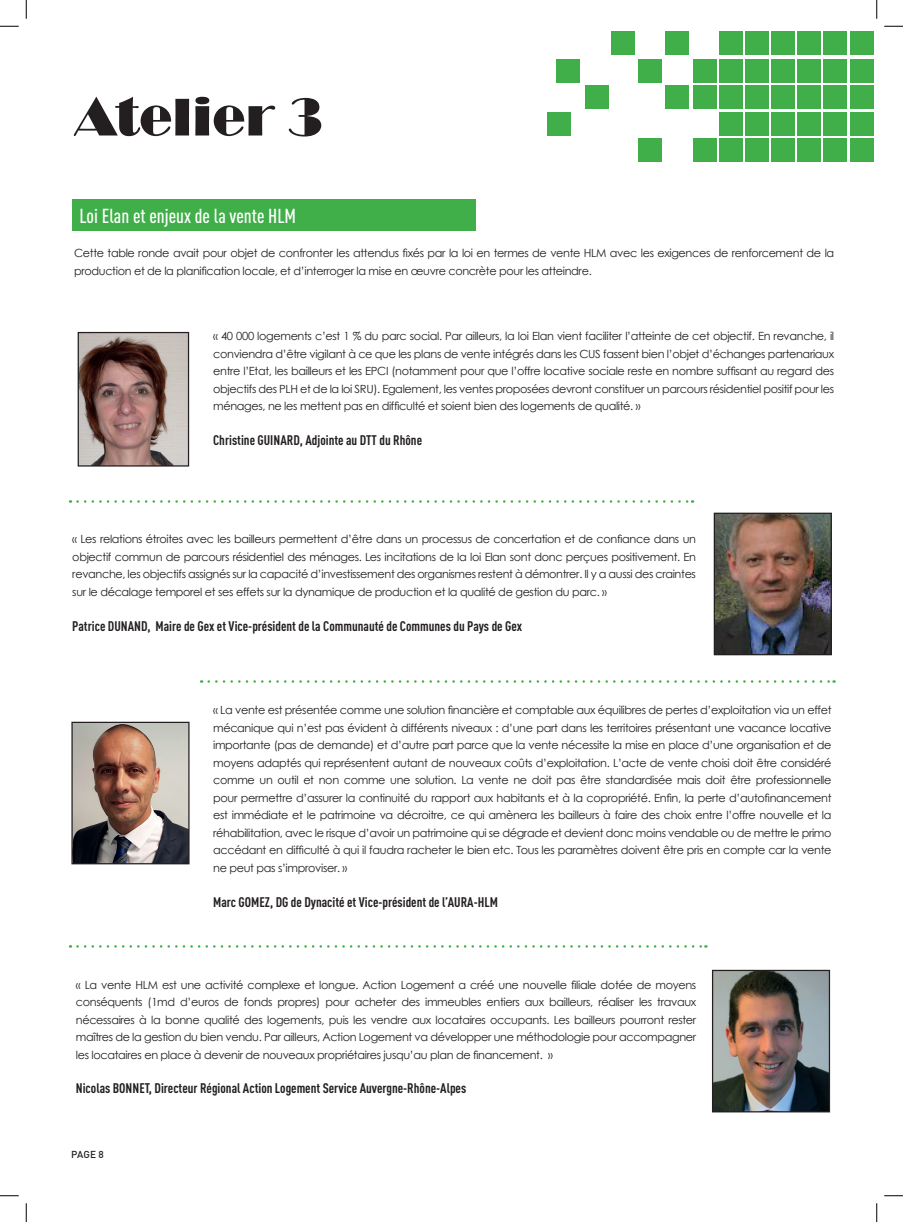
<style>
.page{position:relative;width:903px;height:1222px;background:#fff}
.page>*{position:absolute;margin:0;border:0;box-sizing:border-box;transform-origin:0 0}
.t1{font:55px "Broadway";color:#231f20}
.t2{font:500 condensed 20px "DIN Pro";color:#fff}
.t3{font:700 condensed 13.75px "DIN Pro";color:#231f20}
.t4{font:11.25px/17.5px "Century Gothic";letter-spacing:-.03em;color:#231f20;text-align:justify}
.t5{font:500 10px "DIN Pro";color:#231f20}
</style>
<div class="page">
<div style="left:556px;top:59px;width:24px;height:23px;background:#40ae49"></div>
<div style="left:547px;top:112px;width:24px;height:24px;background:#40ae49"></div>
<div style="left:585px;top:85px;width:24px;height:24px;background:#40ae49"></div>
<div style="left:850px;top:32px;width:23px;height:23px;background:#40ae49"></div>
<div style="left:850px;top:85px;width:23px;height:24px;background:#40ae49"></div>
<div style="left:850px;top:59px;width:23px;height:23px;background:#40ae49"></div>
<div style="left:850px;top:139px;width:23px;height:23px;background:#40ae49"></div>
<div style="left:850px;top:112px;width:23px;height:24px;background:#40ae49"></div>
<div style="left:823px;top:32px;width:24px;height:23px;background:#40ae49"></div>
<div style="left:823px;top:85px;width:24px;height:24px;background:#40ae49"></div>
<div style="left:823px;top:59px;width:24px;height:23px;background:#40ae49"></div>
<div style="left:823px;top:139px;width:24px;height:23px;background:#40ae49"></div>
<div style="left:823px;top:112px;width:24px;height:24px;background:#40ae49"></div>
<div style="left:797px;top:32px;width:24px;height:23px;background:#40ae49"></div>
<div style="left:797px;top:85px;width:24px;height:24px;background:#40ae49"></div>
<div style="left:797px;top:59px;width:24px;height:23px;background:#40ae49"></div>
<div style="left:797px;top:139px;width:24px;height:23px;background:#40ae49"></div>
<div style="left:797px;top:112px;width:24px;height:24px;background:#40ae49"></div>
<div style="left:771px;top:32px;width:24px;height:23px;background:#40ae49"></div>
<div style="left:771px;top:85px;width:24px;height:24px;background:#40ae49"></div>
<div style="left:771px;top:59px;width:24px;height:23px;background:#40ae49"></div>
<div style="left:771px;top:139px;width:24px;height:23px;background:#40ae49"></div>
<div style="left:771px;top:112px;width:24px;height:24px;background:#40ae49"></div>
<div style="left:745px;top:32px;width:24px;height:23px;background:#40ae49"></div>
<div style="left:745px;top:85px;width:24px;height:24px;background:#40ae49"></div>
<div style="left:745px;top:59px;width:24px;height:23px;background:#40ae49"></div>
<div style="left:745px;top:139px;width:24px;height:23px;background:#40ae49"></div>
<div style="left:745px;top:112px;width:24px;height:24px;background:#40ae49"></div>
<div style="left:719px;top:32px;width:23px;height:23px;background:#40ae49"></div>
<div style="left:719px;top:85px;width:23px;height:24px;background:#40ae49"></div>
<div style="left:719px;top:59px;width:23px;height:23px;background:#40ae49"></div>
<div style="left:719px;top:139px;width:23px;height:23px;background:#40ae49"></div>
<div style="left:719px;top:112px;width:23px;height:24px;background:#40ae49"></div>
<div style="left:693px;top:85px;width:24px;height:24px;background:#40ae49"></div>
<div style="left:693px;top:59px;width:24px;height:23px;background:#40ae49"></div>
<div style="left:693px;top:139px;width:24px;height:23px;background:#40ae49"></div>
<div style="left:665px;top:32px;width:23px;height:23px;background:#40ae49"></div>
<div style="left:665px;top:85px;width:23px;height:24px;background:#40ae49"></div>
<div style="left:638px;top:59px;width:24px;height:23px;background:#40ae49"></div>
<div style="left:638px;top:139px;width:24px;height:23px;background:#40ae49"></div>
<div style="left:611px;top:32px;width:24px;height:23px;background:#40ae49"></div>
<img style="left:80px;top:334px;width:107px;height:131px">
<div style="left:78px;top:332px;width:111px;height:135px;border:1px solid #231f20"></div>
<img style="left:716px;top:515px;width:114px;height:138px">
<div style="left:714px;top:513px;width:118px;height:142px;border:1px solid #231f20"></div>
<img style="left:73px;top:724px;width:115px;height:138px">
<div style="left:71px;top:722px;width:119px;height:142px;border:1px solid #231f20"></div>
<img style="left:714px;top:972px;width:114px;height:138px">
<div style="left:712px;top:970px;width:118px;height:142px;border:1px solid #231f20"></div>
<div style="left:72px;top:199px;width:404px;height:32px;background:#40ae49"></div>
<svg style="left:78px;top:500px;width:615px;height:3px"></svg>
<svg style="left:209px;top:680px;width:625px;height:3px"></svg>
<svg style="left:77px;top:945px;width:629px;height:3px"></svg>
<svg style="left:0;top:25px;width:19px;height:2px"></svg>
<svg style="left:884px;top:25px;width:19px;height:2px"></svg>
<svg style="left:0;top:1195px;width:19px;height:1px"></svg>
<svg style="left:884px;top:1195px;width:19px;height:1px"></svg>
<svg style="left:25px;top:0;width:2px;height:19px"></svg>
<svg style="left:25px;top:1203px;width:2px;height:19px"></svg>
<svg style="left:876px;top:0;width:1px;height:19px"></svg>
<svg style="left:876px;top:1203px;width:1px;height:19px"></svg>
<h1 class="t1" style="left:74px;top:85px;width:251px">Atelier 3</h1>
<h2 class="t2" style="left:79px;top:201px;width:218px">Loi Elan et enjeux de la vente HLM</h2>
<p class="t4" style="left:74px;top:244px;width:762px">Cette table ronde avait pour objet de confronter les attendus fixés par la loi en termes de vente HLM avec les exigences de renforcement de la production et de la planification locale, et d’interroger la mise en œuvre concrète pour les atteindre.</p>
<p class="t4" style="left:213px;top:327px;width:622px">« 40 000 logements c’est 1 % du parc social. Par ailleurs, la loi Elan vient faciliter l’atteinte de cet objectif. En revanche, il conviendra d’être vigilant à ce que les plans de vente intégrés dans les CUS fassent bien l’objet d’échanges partenariaux entre l’Etat, les bailleurs et les EPCI (notamment pour que l’offre locative sociale reste en nombre suffisant au regard des objectifs des PLH et de la loi SRU). Egalement, les ventes proposées devront constituer un parcours résidentiel positif pour les ménages, ne les mettent pas en difficulté et soient bien des logements de qualité. »</p>
<p class="t3" style="left:213px;top:430px;width:210px">Christine GUINARD, Adjointe au DTT du Rhône</p>
<p class="t4" style="left:72px;top:530px;width:625px">« Les relations étroites avec les bailleurs permettent d’être dans un processus de concertation et de confiance dans un objectif commun de parcours résidentiel des ménages. Les incitations de la loi Elan sont donc perçues positivement. En revanche, les objectifs assignés sur la capacité d’investissement des organismes restent à démontrer. Il y a aussi des craintes sur le décalage temporel et ses effets sur la dynamique de production et la qualité de gestion du parc. »</p>
<p class="t3" style="left:72px;top:615px;width:451px">Patrice DUNAND, Maire de Gex et Vice-président de la Communauté de Communes du Pays de Gex</p>
<p class="t4" style="left:213px;top:701px;width:620px">« La vente est présentée comme une solution financière et comptable aux équilibres de pertes d’exploitation via un effet mécanique qui n’est pas évident à différents niveaux : d’une part dans les territoires présentant une vacance locative importante (pas de demande) et d’autre part parce que la vente nécessite la mise en place d’une organisation et de moyens adaptés qui représentent autant de nouveaux coûts d’exploitation. L’acte de vente choisi doit être considéré comme un outil et non comme une solution. La vente ne doit pas être standardisée mais doit être professionnelle pour permettre d’assurer la continuité du rapport aux habitants et à la copropriété. Enfin, la perte d’autofinancement est immédiate et le patrimoine va décroitre, ce qui amènera les bailleurs à faire des choix entre l’offre nouvelle et la réhabilitation, avec le risque d’avoir un patrimoine qui se dégrade et devient donc moins vendable ou de mettre le primo accédant en difficulté à qui il faudra racheter le bien etc. Tous les paramètres doivent être pris en compte car la vente ne peut pas s’improviser. »</p>
<p class="t3" style="left:213px;top:891px;width:286px">Marc GOMEZ, DG de Dynacité et Vice-président de l’AURA-HLM</p>
<p class="t4" style="left:76px;top:976px;width:622px">« La vente HLM est une activité complexe et longue. Action Logement a créé une nouvelle filiale dotée de moyens conséquents (1md d’euros de fonds propres) pour acheter des immeubles entiers aux bailleurs, réaliser les travaux nécessaires à la bonne qualité des logements, puis les vendre aux locataires occupants. Les bailleurs pourront rester maîtres de la gestion du bien vendu. Par ailleurs, Action Logement va développer une méthodologie pour accompagner les locataires en place à devenir de nouveaux propriétaires jusqu’au plan de financement. »</p>
<p class="t3" style="left:76px;top:1077px;width:392px">Nicolas BONNET, Directeur Régional Action Logement Service Auvergne-Rhône-Alpes</p>
<p class="t5" style="left:71px;top:1146px;width:34px">PAGE 8</p>
</div>
